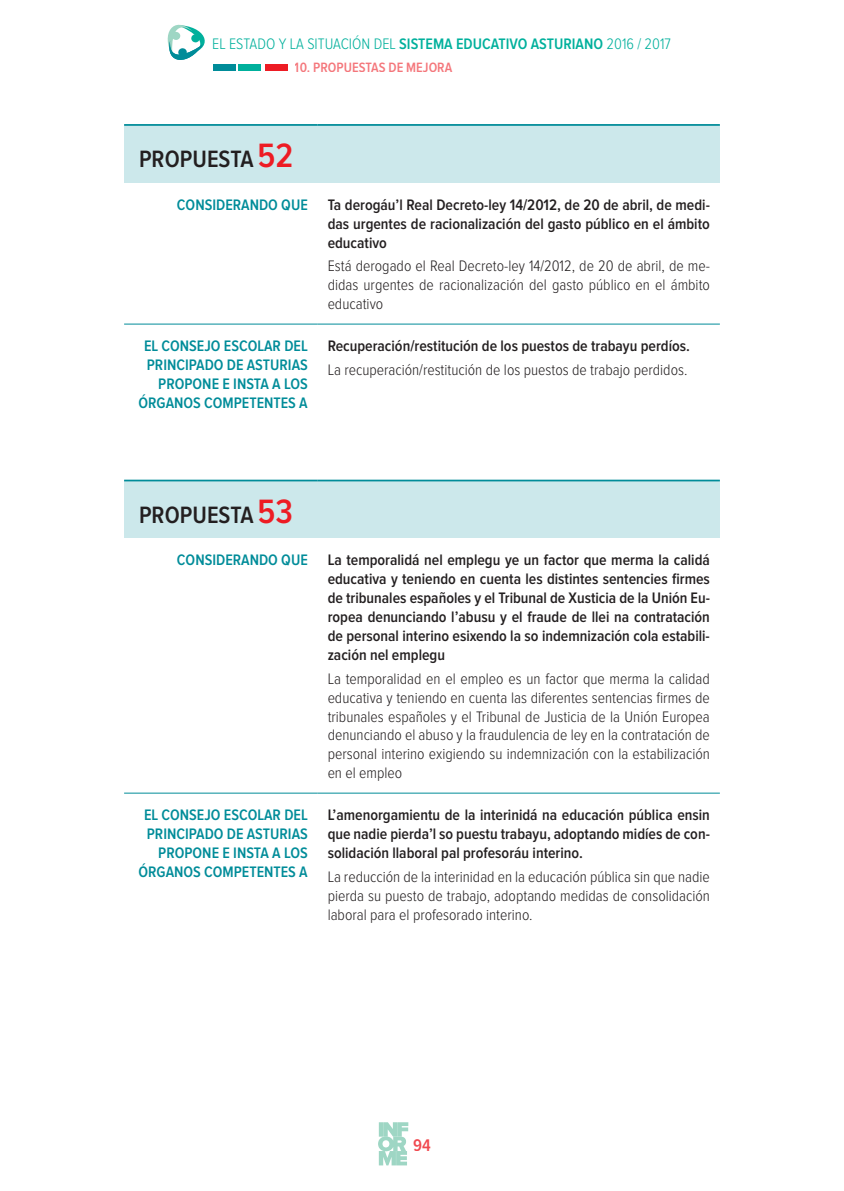
<style>
.page{position:relative;width:844px;height:1191px;background:#fff}
.page>*{position:absolute;margin:0;border:0;box-sizing:border-box;transform-origin:0 0}
.t1{font:600 24.5px "Proxima Nova Cond";color:#231f20}
.t2{font:600 17.5px "Proxima Nova Cond";color:#ed1c24}
.t3{font:300 15.75px/18.9px "Proxima Nova Cond";color:#231f20;text-align:justify}
.t4{font:600 15.75px/18.9px "Proxima Nova Cond";color:#231f20;text-align:justify}
.t5{font:600 15.75px/18.9px "Proxima Nova Cond";color:#008c99;text-align:right}
.t6{font:300 15.75px "Proxima Nova Cond";color:#00b09c}
.t7{font:600 14px "Proxima Nova Cond";color:#ed1c24}
.s1{font-weight:600}
.s2{font-size:35px;color:#ed1c24}
</style>
<div class="page">
<svg style="left:378px;top:1122px;width:30px;height:43px"></svg>
<div style="left:213px;top:64px;width:22px;height:7px;background:#008c99"></div>
<div style="left:238px;top:64px;width:23px;height:7px;background:#00b09c"></div>
<div style="left:265px;top:64px;width:22px;height:7px;background:#ed1c24"></div>
<svg style="left:167px;top:24px;width:38px;height:36px"></svg>
<div style="left:178px;top:48px;width:9px;height:9px;background:#008c99;border-radius:4px"></div>
<div style="left:124px;top:125px;width:595px;height:57px;background:#cce8eb"></div>
<hr style="left:124px;top:324px;width:193px;height:1px;background:#008c99">
<hr style="left:317px;top:324px;width:402px;height:1px;background:#008c99">
<hr style="left:124px;top:124px;width:193px;height:2px;background:#008c99">
<hr style="left:317px;top:124px;width:402px;height:2px;background:#008c99">
<div style="left:124px;top:480px;width:595px;height:58px;background:#cce8eb"></div>
<hr style="left:124px;top:792px;width:193px;height:1px;background:#008c99">
<hr style="left:317px;top:792px;width:402px;height:1px;background:#008c99">
<hr style="left:124px;top:479px;width:193px;height:2px;background:#008c99">
<hr style="left:317px;top:479px;width:402px;height:2px;background:#008c99">
<p class="t6" style="left:212px;top:36px;width:460px">EL ESTADO Y LA SITUACIÓN DEL <span class="s1">SISTEMA EDUCATIVO ASTURIANO</span> 2016 / 2017</p>
<p class="t7" style="left:295px;top:60px;width:159px">10. propuestas de mejora</p>
<h1 class="t1" style="left:139px;top:148px;width:156px">PROPUESTA <span class="s2">52</span></h1>
<p class="t5" style="left:177px;top:196px;width:132px">CONSIDERANDO QUE</p>
<p class="t4" style="left:327px;top:196px;width:383px">Ta derogáu’l Real Decreto-ley 14/2012, de 20 de abril, de medi&shy;das urgentes de racionalización del gasto público en el ámbito educativo</p>
<p class="t3" style="left:327px;top:257px;width:384px">Está derogado el Real Decreto-ley 14/2012, de 20 de abril, de me&shy;didas urgentes de racionalización del gasto público en el ámbito educativo</p>
<p class="t5" style="left:138px;top:337px;width:171px">EL CONSEJO ESCOLAR DEL<br>PRINCIPADO DE ASTURIAS<br>PROPONE E INSTA A LOS<br>ÓRGANOS COMPETENTES A</p>
<p class="t4" style="left:327px;top:337px;width:364px">Recuperación/restitución de los puestos de trabayu perdíos.</p>
<p class="t3" style="left:327px;top:361px;width:361px">La recuperación/restitución de los puestos de trabajo perdidos.</p>
<h1 class="t1" style="left:139px;top:504px;width:155px">PROPUESTA <span class="s2">53</span></h1>
<p class="t5" style="left:177px;top:551px;width:132px">CONSIDERANDO QUE</p>
<p class="t4" style="left:327px;top:551px;width:384px">La temporalidá nel emplegu ye un factor que merma la calidá educativa y teniendo en cuenta les distintes sentencies firmes de tribunales españoles y el Tribunal de Xusticia de la Unión Eu&shy;ropea denunciando l’abusu y el fraude de llei na contratación de personal interino esixendo la so indemnización cola estabili&shy;zación nel emplegu</p>
<p class="t3" style="left:327px;top:669px;width:383px">La temporalidad en el empleo es un factor que merma la calidad educativa y teniendo en cuenta las diferentes sentencias firmes de tribunales españoles y el Tribunal de Justicia de la Unión Europea denunciando el abuso y la fraudulencia de ley en la contratación de personal interino exigiendo su indemnización con la estabilización en el empleo</p>
<p class="t5" style="left:138px;top:806px;width:171px">EL CONSEJO ESCOLAR DEL<br>PRINCIPADO DE ASTURIAS<br>PROPONE E INSTA A LOS<br>ÓRGANOS COMPETENTES A</p>
<p class="t4" style="left:327px;top:806px;width:383px">L’amenorgamientu de la interinidá na educación pública ensin que nadie pierda’l so puestu trabayu, adoptando midíes de con&shy;solidación llaboral pal profesoráu interino.</p>
<p class="t3" style="left:327px;top:868px;width:383px">La reducción de la interinidad en la educación pública sin que nadie pierda su puesto de trabajo, adoptando medidas de consolidación laboral para el profesorado interino.</p>
<p class="t2" style="left:413px;top:1137px;width:19px">94</p>
</div>
